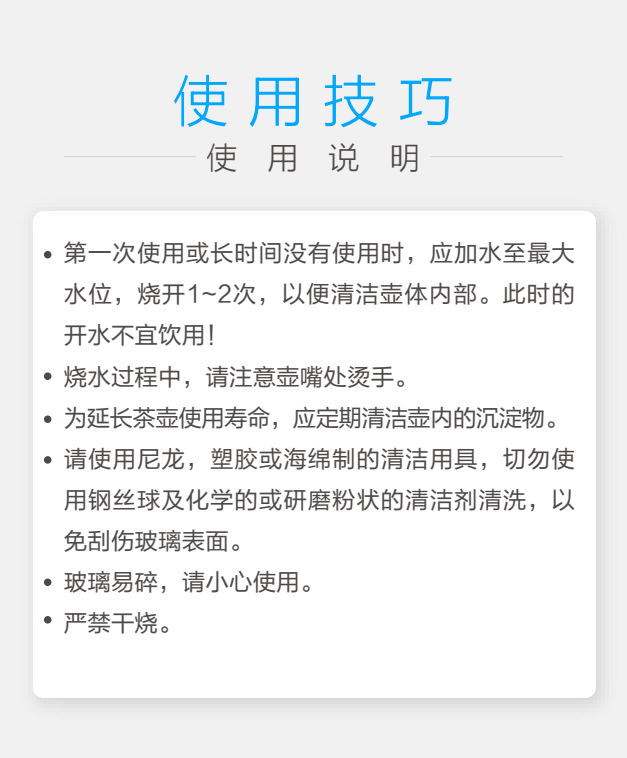
<style>
.page{position:relative;width:627px;height:758px;background:#f2f1f1}
.page>*{position:absolute;margin:0;border:0;box-sizing:border-box;transform-origin:0 0}
.t1{font:57.2px "FZLTXHK";color:#00a7ff}
.t2{font:31.6px "FZLTXHK";color:#4c4948}
.t3{font:23.6px/41.2px "FZLTHK GBK1 0";letter-spacing:.04em;color:#4d4948}
</style>
<div class="page">
<div style="left:33px;top:211px;width:563px;height:487px;background:#fff;border-radius:11px"></div>
<hr style="left:431px;top:156px;width:132px;height:1px;background:#d3d3d3">
<hr style="left:64px;top:156px;width:132px;height:1px;background:#d3d3d3">
<div style="left:44px;top:251px;width:7px;height:7px;background:#4c4948;border-radius:50%"></div>
<div style="left:44px;top:372px;width:7px;height:8px;background:#4c4948;border-radius:50%"></div>
<div style="left:44px;top:415px;width:7px;height:8px;background:#4c4948;border-radius:50%"></div>
<div style="left:44px;top:456px;width:7px;height:8px;background:#4c4948;border-radius:50%"></div>
<div style="left:44px;top:578px;width:7px;height:8px;background:#4c4948;border-radius:50%"></div>
<div style="left:44px;top:616px;width:7px;height:7px;background:#4c4948;border-radius:50%"></div>
<h1 class="t1" style="left:172px;top:70px;width:284px">使用技巧</h1>
<h2 class="t2" style="left:206px;top:141px;width:216px">使用说明</h2>
<p class="t3" style="left:64px;top:233px;width:513px">第一次使用或长时间没有使用时，应加水至最大水位，烧开1~2次，以便清洁壶体内部。此时的开水不宜饮用！<br>烧水过程中，请注意壶嘴处烫手。<br>为延长茶壶使用寿命，应定期清洁壶内的沉淀物。请使用尼龙，塑胶或海绵制的清洁用具，切勿使用钢丝球及化学的或研磨粉状的清洁剂清洗，以免刮伤玻璃表面。<br>玻璃易碎，请小心使用。<br>严禁干烧。</p>
</div>
